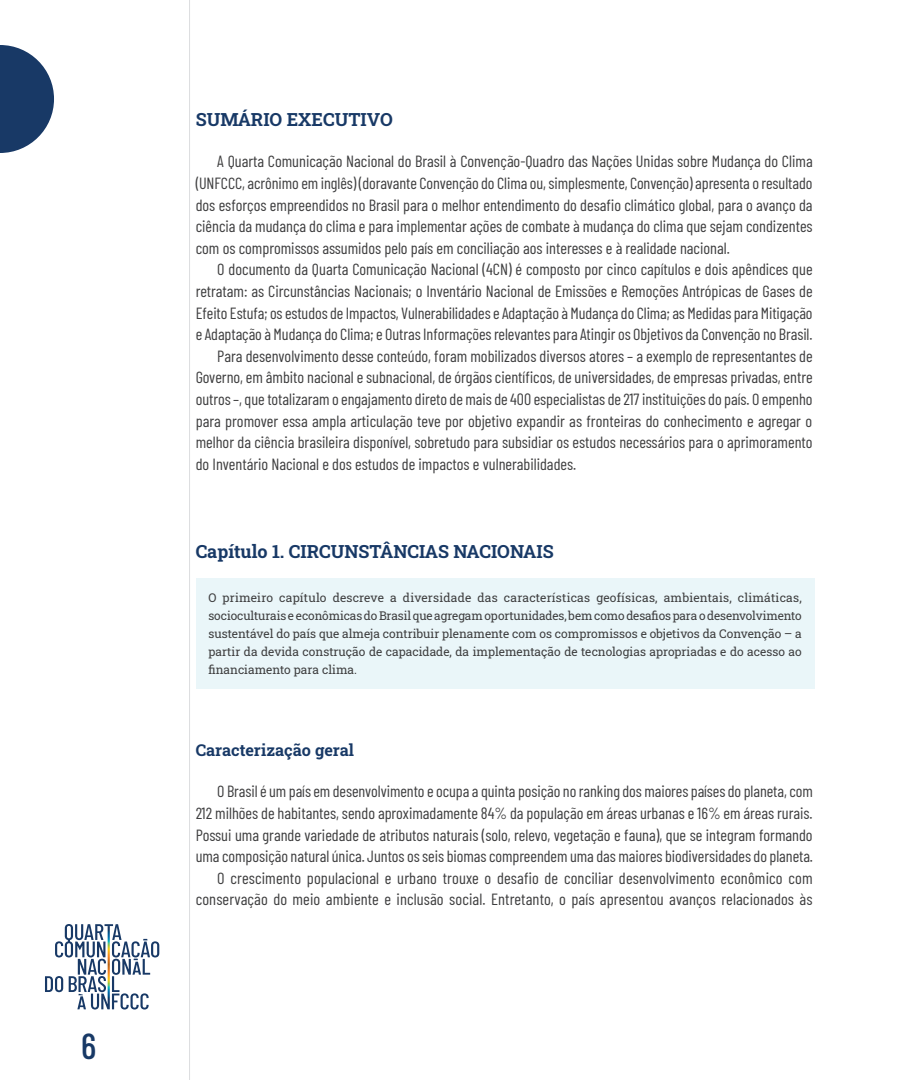
<style>
.page{position:relative;width:919px;height:1080px;background:#fff}
.page>*{position:absolute;margin:0;border:0;box-sizing:border-box;transform-origin:0 0}
.t1{font:500 36px "Barlow Condensed";color:#183966}
.TÍTULO_1{font:700 18px "Roboto Slab";color:#183966}
.TEXTO_OK{font:16.2px/21.6px "Barlow Condensed";color:#3e3e3f;text-align:justify}
.TÍTULO_2{font:700 16.2px "Roboto Slab";color:#183966}
.box{font:12px/18px "Roboto Slab";color:#3e3e3f;text-align:justify}
</style>
<div class="page">
<hr style="left:189px;top:0;width:1px;height:1080px;background:#dcdddf">
<svg style="left:0;top:45px;width:54px;height:108px"></svg>
<svg style="left:45px;top:924px;width:114px;height:86px"></svg>
<div style="left:196px;top:579px;width:618px;height:110px;background:#eaf6f9"></div>
<h1 class="t1" style="left:81px;top:1020px;width:17px">6</h1>
<p class="TÍTULO_1" style="left:196px;top:107px;width:199px">SUMÁRIO EXECUTIVO</p>
<p class="TEXTO_OK" style="left:196px;top:150px;width:618px;text-indent:22px">A Quarta Comunicação Nacional do Brasil à Convenção-Quadro das Nações Unidas sobre Mudança do Clima (UNFCCC, acrônimo em inglês) (doravante Convenção do Clima ou, simplesmente, Convenção) apresenta o resultado dos esforços empreendidos no Brasil para o melhor entendimento do desafio climático global, para o avanço da ciência da mudança do clima e para implementar ações de combate à mudança do clima que sejam condizentes com os compromissos assumidos pelo país em conciliação aos interesses e à realidade nacional.</p>
<p class="TEXTO_OK" style="left:196px;top:258px;width:618px;text-indent:22px">O documento da Quarta Comunicação Nacional (4CN) é composto por cinco capítulos e dois apêndices que retratam: as Circunstâncias Nacionais; o Inventário Nacional de Emissões e Remoções Antrópicas de Gases de Efeito Estufa; os estudos de Impactos, Vulnerabilidades e Adaptação à Mudança do Clima; as Medidas para Mitigação e Adaptação à Mudança do Clima; e Outras Informações relevantes para Atingir os Objetivos da Convenção no Brasil.</p>
<p class="TEXTO_OK" style="left:196px;top:344px;width:618px;text-indent:22px">Para desenvolvimento desse conteúdo, foram mobilizados diversos atores – a exemplo de representantes de Governo, em âmbito nacional e subnacional, de órgãos científicos, de universidades, de empresas privadas, entre outros –, que totalizaram o engajamento direto de mais de 400 especialistas de 217 instituições do país. O empenho para promover essa ampla articulação teve por objetivo expandir as fronteiras do conhecimento e agregar o melhor da ciência brasileira disponível, sobretudo para subsidiar os estudos necessários para o aprimoramento do Inventário Nacional e dos estudos de impactos e vulnerabilidades.</p>
<p class="TÍTULO_1" style="left:196px;top:539px;width:359px">Capítulo 1. CIRCUNSTÂNCIAS NACIONAIS</p>
<p class="box" style="left:208px;top:588px;width:594px">O primeiro capítulo descreve a diversidade das características geofísicas, ambientais, climáticas, socioculturais e econômicas do Brasil que agregam oportunidades, bem como desafios para o desenvolvimento sustentável do país que almeja contribuir plenamente com os compromissos e objetivos da Convenção – a partir da devida construção de capacidade, da implementação de tecnologias apropriadas e do acesso ao financiamento para clima.</p>
<p class="TÍTULO_2" style="left:196px;top:739px;width:160px">Caracterização geral</p>
<p class="TEXTO_OK" style="left:196px;top:780px;width:618px;text-indent:22px">O Brasil é um país em desenvolvimento e ocupa a quinta posição no ranking dos maiores países do planeta, com 212 milhões de habitantes, sendo aproximadamente 84% da população em áreas urbanas e 16% em áreas rurais.<br>Possui uma grande variedade de atributos naturais (solo, relevo, vegetação e fauna), que se integram formando uma composição natural única. Juntos os seis biomas compreendem uma das maiores biodiversidades do planeta.</p>
<p class="TEXTO_OK" style="left:196px;top:866px;width:618px;text-align:right">O crescimento populacional e urbano trouxe o desafio de conciliar desenvolvimento econômico com conservação do meio ambiente e inclusão social. Entretanto, o país apresentou avanços relacionados às</p>
</div>
